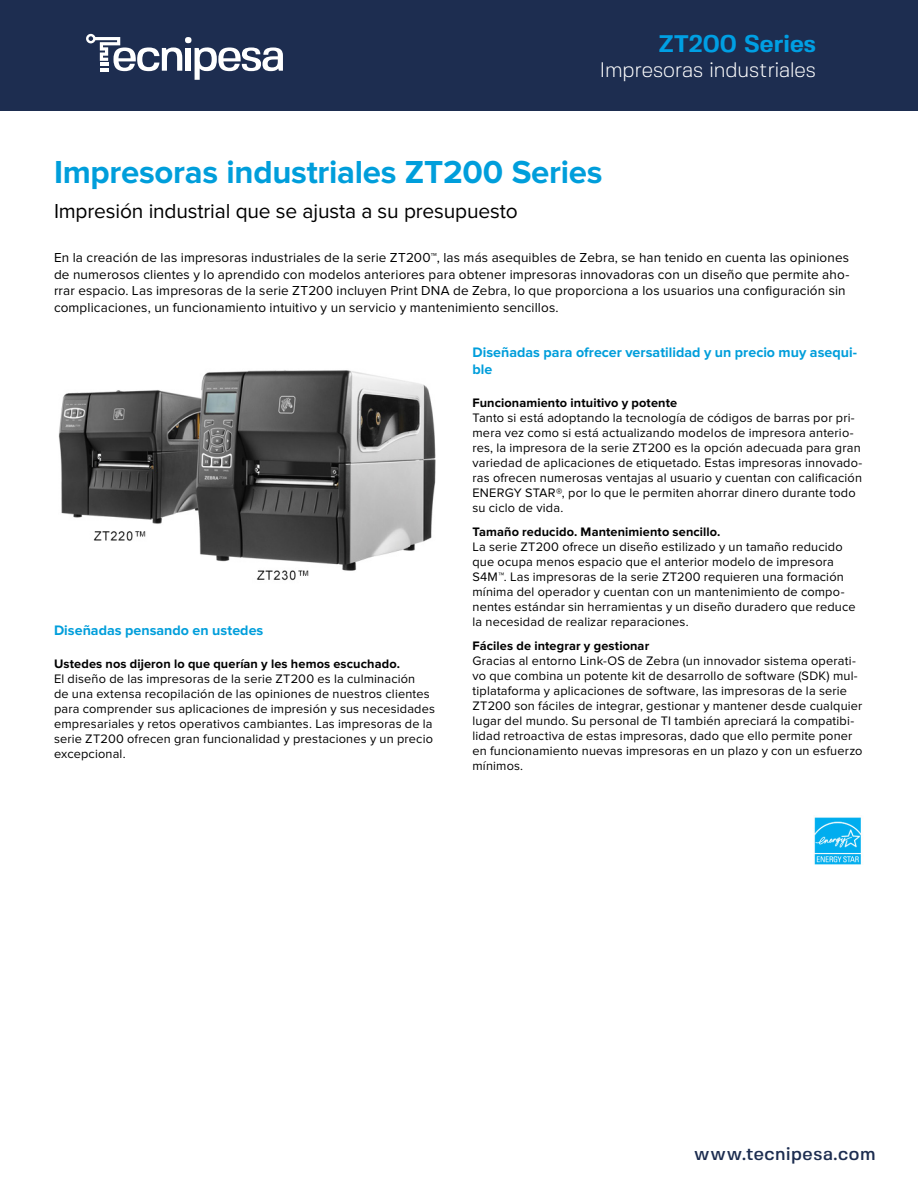
<style>
.page{position:relative;width:918px;height:1188px;background:#fff}
.page>*{position:absolute;margin:0;border:0;box-sizing:border-box;transform-origin:0 0}
.t1{font:700 33px "Proxima Nova";letter-spacing:-.01em;color:#009edb}
.t2{font:700 24px "Fivo Sans";color:#009fe3}
.t3{font:21px "Proxima Nova";letter-spacing:-.01em;color:#000}
.t4{font:300 21px "Fivo Sans";color:#fff}
.t5{font:500 18px "Fivo Sans";letter-spacing:.03em;color:#1d2d50}
.t6{font:700 14.25px/17.2px "Proxima Nova";color:#009edb}
.t7{font:13.5px/16.5px "Proxima Nova";letter-spacing:.01em;color:#000}
.t8{font:12.75px/15px "Proxima Nova";letter-spacing:.015em;color:#000}
.t9{font:700 12.75px "Proxima Nova";letter-spacing:.01em;color:#000}
</style>
<div class="page">
<img style="left:814px;top:817px;width:47px;height:48px">
<img style="left:58px;top:370px;width:378px;height:211px">
<div style="left:0;top:0;width:918px;height:111px;background:#1d2d50"></div>
<svg style="left:86px;top:34px;width:197px;height:46px"></svg>
<h2 class="t2" style="left:659px;top:29px;width:159px">ZT200 Series</h2>
<h3 class="t4" style="left:600px;top:57px;width:218px">Impresoras industriales</h3>
<h1 class="t1" style="left:54px;top:153px;width:550px">Impresoras industriales ZT200 Series</h1>
<h3 class="t3" style="left:54px;top:199px;width:465px">Impresión industrial que se ajusta a su presupuesto</h3>
<p class="t7" style="left:54px;top:250px;width:797px">En la creación de las impresoras industriales de la serie ZT200™, las más asequibles de Zebra, se han tenido en cuenta las opiniones de numerosos clientes y lo aprendido con modelos anteriores para obtener impresoras innovadoras con un diseño que permite aho&shy;rrar espacio. Las impresoras de la serie ZT200 incluyen Print DNA de Zebra, lo que proporciona a los usuarios una configuración sin complicaciones, un funcionamiento intuitivo y un servicio y mantenimiento sencillos.</p>
<p class="t6" style="left:54px;top:622px;width:211px">Diseñadas pensando en ustedes</p>
<p class="t9" style="left:54px;top:656px;width:348px">Ustedes nos dijeron lo que querían y les hemos escuchado.</p>
<p class="t8" style="left:54px;top:671px;width:383px">El diseño de las impresoras de la serie ZT200 es la culminación<br>de una extensa recopilación de las opiniones de nuestros clientes para comprender sus aplicaciones de impresión y sus necesidades empresariales y retos operativos cambiantes. Las impresoras de la serie ZT200 ofrecen gran funcionalidad y prestaciones y un precio excepcional.</p>
<p class="t6" style="left:472px;top:344px;width:386px">Diseñadas para ofrecer versatilidad y un precio muy asequi&shy;ble</p>
<p class="t9" style="left:472px;top:395px;width:206px">Funcionamiento intuitivo y potente</p>
<p class="t8" style="left:472px;top:410px;width:391px">Tanto si está adoptando la tecnología de códigos de barras por pri&shy;mera vez como si está actualizando modelos de impresora anterio&shy;res, la impresora de la serie ZT200 es la opción adecuada para gran variedad de aplicaciones de etiquetado. Estas impresoras innovado&shy;ras ofrecen numerosas ventajas al usuario y cuentan con calificación ENERGY STAR®, por lo que le permiten ahorrar dinero durante todo su ciclo de vida.</p>
<p class="t9" style="left:472px;top:524px;width:250px">Tamaño reducido. Mantenimiento sencillo.</p>
<p class="t8" style="left:472px;top:539px;width:385px">La serie ZT200 ofrece un diseño estilizado y un tamaño reducido que ocupa menos espacio que el anterior modelo de impresora S4M™. Las impresoras de la serie ZT200 requieren una formación mínima del operador y cuentan con un mantenimiento de compo&shy;nentes estándar sin herramientas y un diseño duradero que reduce la necesidad de realizar reparaciones.</p>
<p class="t9" style="left:472px;top:638px;width:178px">Fáciles de integrar y gestionar</p>
<p class="t8" style="left:472px;top:653px;width:392px">Gracias al entorno Link-OS de Zebra (un innovador sistema operati&shy;vo que combina un potente kit de desarrollo de software (SDK) mul&shy;tiplataforma y aplicaciones de software, las impresoras de la serie ZT200 son fáciles de integrar, gestionar y mantener desde cualquier lugar del mundo. Su personal de TI también apreciará la compatibi&shy;lidad retroactiva de estas impresoras, dado que ello permite poner en funcionamiento nuevas impresoras en un plazo y con un esfuerzo mínimos.</p>
<h3 class="t5" style="left:694px;top:1146px;width:183px">www.tecnipesa.com</h3>
</div>
